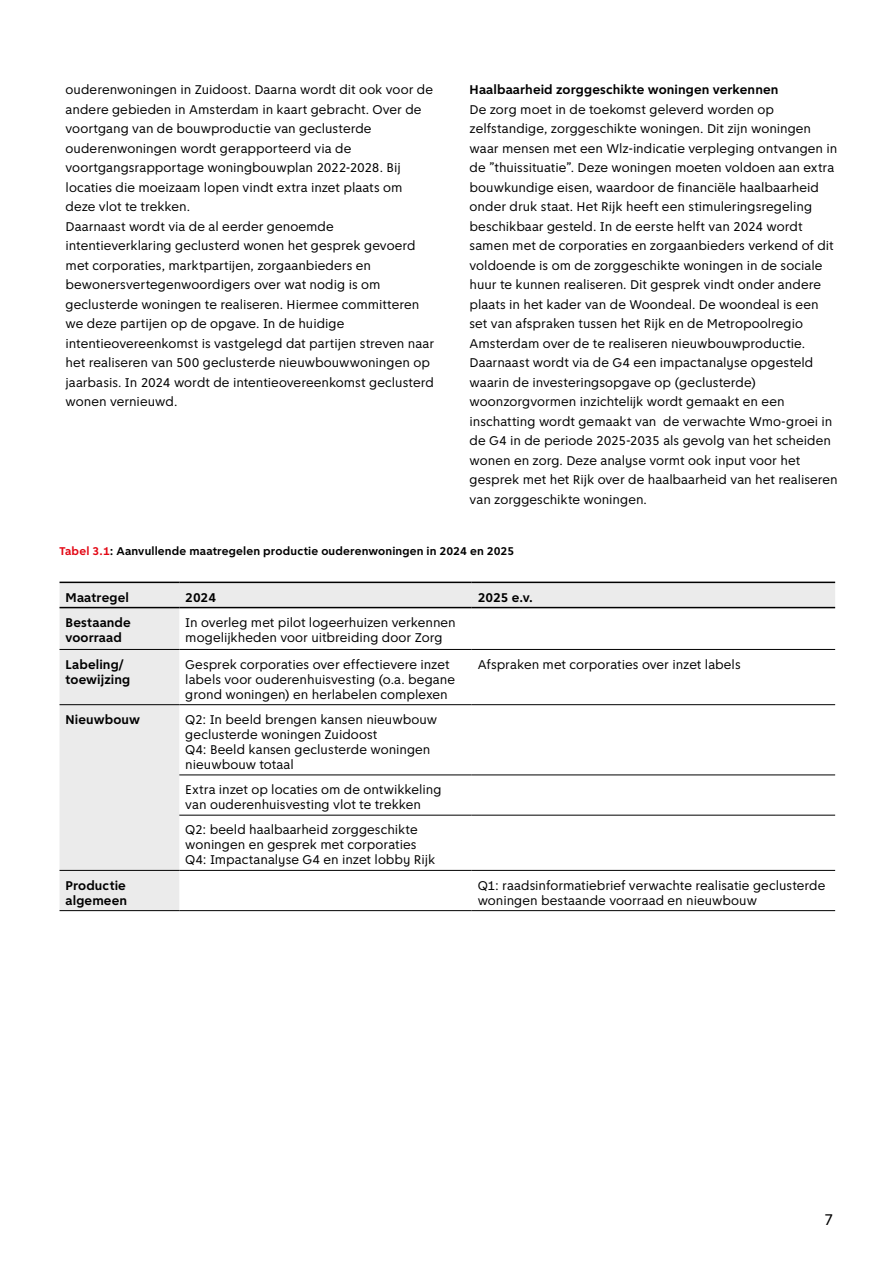
<style>
.page{position:relative;width:893px;height:1263px;background:#fff}
.page>*{position:absolute;margin:0;border:0;box-sizing:border-box;transform-origin:0 0}
.t1{font:16.5px "Amsterdam Sans";color:#000}
.plat{font:13.5px/19.5px "Amsterdam Sans";color:#000}
.tabel_plat{font:13.5px/15px "Amsterdam Sans";color:#000}
.tabel_plat-2{font:700 13.5px/15px "Amsterdam Sans";letter-spacing:.01em;color:#000}
.tussenkop_3_H2{font:700 13.5px "Amsterdam Sans";letter-spacing:.005em;color:#000}
.tabel_kop{font:700 13.5px "Amsterdam Sans";letter-spacing:.005em;color:#000}
.tabel_kop-2{font:700 12px "Amsterdam Sans";letter-spacing:.01em;color:#000}
.s1{color:#e30613}
</style>
<div class="page">
<svg style="left:60px;top:583px;width:775px;height:327px"></svg>
<hr style="left:60px;top:582px;width:119px;height:1px;background:#000">
<hr style="left:179px;top:582px;width:293px;height:1px;background:#000">
<hr style="left:472px;top:582px;width:363px;height:1px;background:#000">
<hr style="left:60px;top:649px;width:119px;height:1px;background:#000">
<hr style="left:179px;top:649px;width:293px;height:1px;background:#000">
<hr style="left:472px;top:649px;width:363px;height:1px;background:#000">
<hr style="left:60px;top:704px;width:119px;height:1px;background:#000">
<hr style="left:179px;top:704px;width:293px;height:1px;background:#000">
<hr style="left:472px;top:704px;width:363px;height:1px;background:#000">
<hr style="left:179px;top:774px;width:293px;height:1px;background:#000">
<hr style="left:472px;top:774px;width:363px;height:1px;background:#000">
<hr style="left:179px;top:815px;width:293px;height:1px;background:#000">
<hr style="left:472px;top:815px;width:363px;height:1px;background:#000">
<hr style="left:60px;top:870px;width:119px;height:1px;background:#000">
<hr style="left:179px;top:870px;width:293px;height:1px;background:#000">
<hr style="left:472px;top:870px;width:363px;height:1px;background:#000">
<hr style="left:60px;top:910px;width:119px;height:1px;background:#000">
<hr style="left:179px;top:910px;width:293px;height:1px;background:#000">
<hr style="left:472px;top:910px;width:363px;height:1px;background:#000">
<hr style="left:60px;top:607px;width:119px;height:1px;background:#000">
<hr style="left:179px;top:607px;width:293px;height:1px;background:#000">
<hr style="left:472px;top:607px;width:363px;height:1px;background:#000">
<h3 class="tussenkop_3_H2" style="left:470px;top:82px;width:310px">Haalbaarheid zorggeschikte woningen verkennen</h3>
<p class="plat" style="left:470px;top:100px;width:370px">De zorg moet in de toekomst geleverd worden op zelfstandige, zorggeschikte woningen. Dit zijn woningen waar mensen met een Wlz-indicatie verpleging ontvangen in de ”thuissituatie”. Deze woningen moeten voldoen aan extra bouwkundige eisen, waardoor de financiële haalbaarheid onder druk staat. Het Rijk heeft een stimuleringsregeling beschikbaar gesteld. In de eerste helft van 2024 wordt samen met de corporaties en zorgaanbieders verkend of dit voldoende is om de zorggeschikte woningen in de sociale huur te kunnen realiseren. Dit gesprek vindt onder andere plaats in het kader van de Woondeal. De woondeal is een set van afspraken tussen het Rijk en de Metropoolregio Amsterdam over de te realiseren nieuwbouwproductie.<br>Daarnaast wordt via de G4 een impactanalyse opgesteld waarin de investeringsopgave op (geclusterde) woonzorgvormen inzichtelijk wordt gemaakt en een inschatting wordt gemaakt van de verwachte Wmo-groei in de G4 in de periode 2025-2035 als gevolg van het scheiden wonen en zorg. Deze analyse vormt ook input voor het gesprek met het Rijk over de haalbaarheid van het realiseren van zorggeschikte woningen.</p>
<p class="tabel_kop-2" style="left:60px;top:544px;width:456px"><span class="s1">Tabel 3.1</span>: Aanvullende maatregelen productie ouderenwoningen in 2024 en 2025</p>
<p class="tabel_kop" style="left:66px;top:589px;width:65px">Maatregel</p>
<p class="tabel_kop" style="left:185px;top:589px;width:32px">2024</p>
<p class="tabel_kop" style="left:478px;top:589px;width:57px">2025 e.v.</p>
<p class="tabel_plat-2" style="left:66px;top:615px;width:67px">Bestaande voorraad</p>
<p class="tabel_plat" style="left:185px;top:615px;width:272px">In overleg met pilot logeerhuizen verkennen mogelijkheden voor uitbreiding door Zorg</p>
<p class="tabel_plat-2" style="left:66px;top:657px;width:66px">Labeling/ toewijzing</p>
<p class="tabel_plat" style="left:185px;top:657px;width:271px">Gesprek corporaties over effectievere inzet labels voor ouderenhuisvesting (o.a. begane grond woningen) en herlabelen complexen</p>
<p class="tabel_plat" style="left:478px;top:657px;width:265px">Afspraken met corporaties over inzet labels</p>
<p class="tabel_plat-2" style="left:66px;top:712px;width:76px">Nieuwbouw</p>
<p class="tabel_plat" style="left:185px;top:712px;width:253px">Q2: In beeld brengen kansen nieuwbouw geclusterde woningen Zuidoost</p>
<p class="tabel_plat" style="left:185px;top:742px;width:247px">Q4: Beeld kansen geclusterde woningen nieuwbouw totaal</p>
<p class="tabel_plat" style="left:185px;top:782px;width:258px">Extra inzet op locaties om de ontwikkeling van ouderenhuisvesting vlot te trekken</p>
<p class="tabel_plat" style="left:185px;top:822px;width:234px">Q2: beeld haalbaarheid zorggeschikte woningen en gesprek met corporaties</p>
<p class="tabel_plat" style="left:185px;top:852px;width:252px">Q4: Impactanalyse G4 en inzet lobby Rijk</p>
<p class="tabel_plat-2" style="left:66px;top:878px;width:63px">Productie algemeen</p>
<p class="tabel_plat" style="left:478px;top:878px;width:349px">Q1: raadsinformatiebrief verwachte realisatie geclusterde woningen bestaande voorraad en nieuwbouw</p>
<p class="plat" style="left:66px;top:80px;width:369px">ouderenwoningen in Zuidoost. Daarna wordt dit ook voor de andere gebieden in Amsterdam in kaart gebracht. Over de voortgang van de bouwproductie van geclusterde ouderenwoningen wordt gerapporteerd via de voortgangsrapportage woningbouwplan 2022-2028. Bij locaties die moeizaam lopen vindt extra inzet plaats om deze vlot te trekken.</p>
<p class="plat" style="left:66px;top:217px;width:370px">Daarnaast wordt via de al eerder genoemde intentieverklaring geclusterd wonen het gesprek gevoerd met corporaties, marktpartijen, zorgaanbieders en bewonersvertegenwoordigers over wat nodig is om geclusterde woningen te realiseren. Hiermee committeren we deze partijen op de opgave. In de huidige intentieovereenkomst is vastgelegd dat partijen streven naar het realiseren van 500 geclusterde nieuwbouwwoningen op jaarbasis. In 2024 wordt de intentieovereenkomst geclusterd wonen vernieuwd.</p>
<p class="t1" style="left:824px;top:1210px;width:11px">7</p>
</div>
